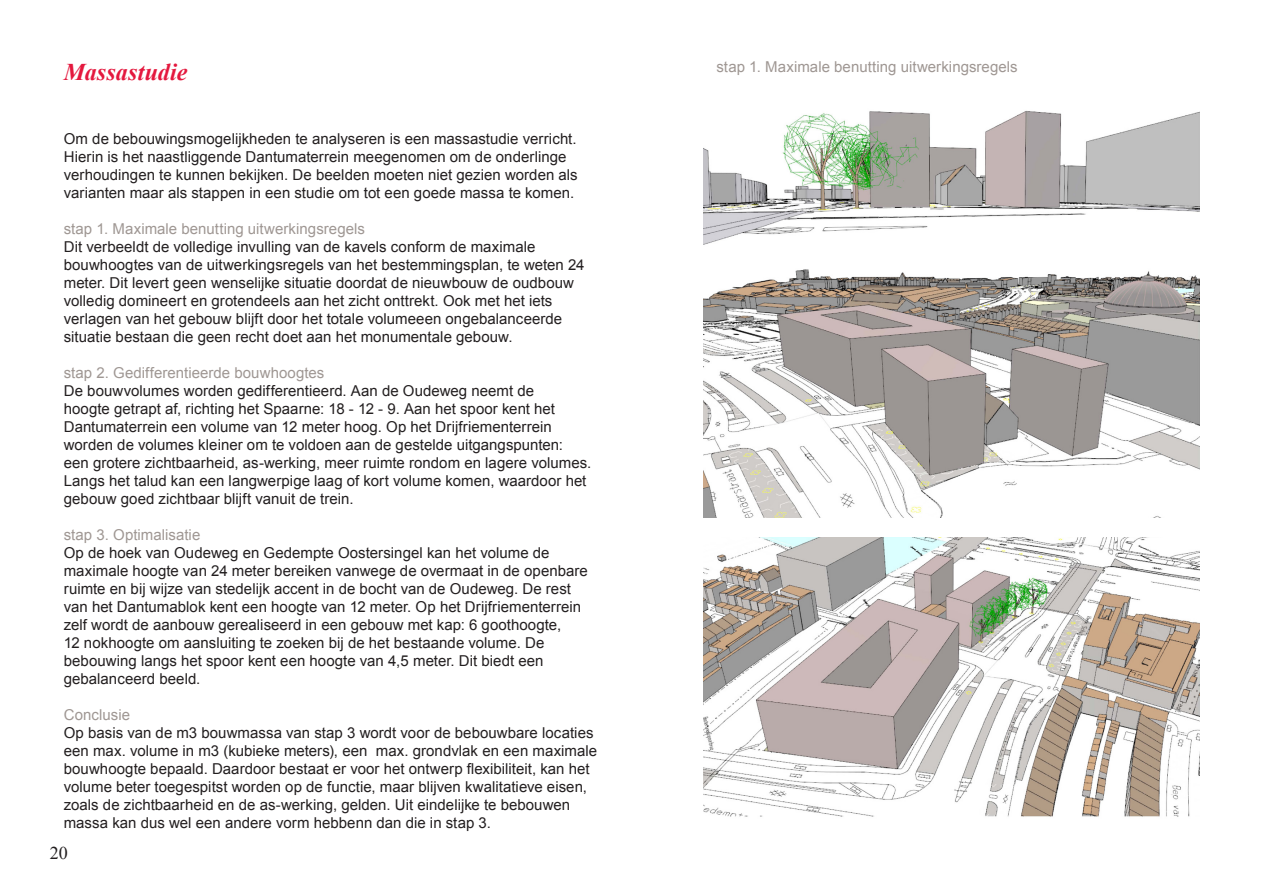
<style>
.page{position:relative;width:1263px;height:893px;background:#fff}
.page>*{position:absolute;margin:0;border:0;box-sizing:border-box;transform-origin:0 0}
.Kop{font:italic 700 24px "Times New Roman";letter-spacing:.005em;color:#e4183e}
.t1{font:18px "Times New Roman";color:#231f20}
.platte_tekst{font:15px/18px "Arial";letter-spacing:.005em;color:#231f20}
.tussenkopje{font:15px "Arial";letter-spacing:.005em;color:#9f9793}
</style>
<div class="page">
<img style="left:704px;top:269px;width:495px;height:248px">
<img style="left:704px;top:537px;width:495px;height:280px">
<img style="left:704px;top:110px;width:495px;height:135px">
<p class="Kop" style="left:64px;top:55px;width:125px">Massastudie</p>
<p class="tussenkopje" style="left:716px;top:57px;width:303px">stap 1. Maximale benutting uitwerkingsregels</p>
<p class="platte_tekst" style="left:64px;top:130px;width:515px">Om de bebouwingsmogelijkheden te analyseren is een massastudie verricht.<br>Hierin is het naastliggende Dantumaterrein meegenomen om de onderlinge verhoudingen te kunnen bekijken. De beelden moeten niet gezien worden als varianten maar als stappen in een studie om tot een goede massa te komen.</p>
<p class="tussenkopje" style="left:64px;top:219px;width:303px">stap 1. Maximale benutting uitwerkingsregels</p>
<p class="platte_tekst" style="left:64px;top:238px;width:522px">Dit verbeeldt de volledige invulling van de kavels conform de maximale bouwhoogtes van de uitwerkingsregels van het bestemmingsplan, te weten 24 meter. Dit levert geen wenselijke situatie doordat de nieuwbouw de oudbouw volledig domineert en grotendeels aan het zicht onttrekt. Ook met het iets verlagen van het gebouw blijft door het totale volumeeen ongebalanceerde situatie bestaan die geen recht doet aan het monumentale gebouw.</p>
<p class="tussenkopje" style="left:64px;top:363px;width:262px">stap 2. Gedifferentieerde bouwhoogtes</p>
<p class="platte_tekst" style="left:64px;top:382px;width:529px">De bouwvolumes worden gedifferentieerd. Aan de Oudeweg neemt de<br>hoogte getrapt af, richting het Spaarne: 18 - 12 - 9. Aan het spoor kent het Dantumaterrein een volume van 12 meter hoog. Op het Drijfriementerrein worden de volumes kleiner om te voldoen aan de gestelde uitgangspunten: een grotere zichtbaarheid, as-werking, meer ruimte rondom en lagere volumes.<br>Langs het talud kan een langwerpige laag of kort volume komen, waardoor het gebouw goed zichtbaar blijft vanuit de trein.</p>
<p class="tussenkopje" style="left:64px;top:525px;width:138px">stap 3. Optimalisatie</p>
<p class="platte_tekst" style="left:64px;top:544px;width:525px">Op de hoek van Oudeweg en Gedempte Oostersingel kan het volume de maximale hoogte van 24 meter bereiken vanwege de overmaat in de openbare ruimte en bij wijze van stedelijk accent in de bocht van de Oudeweg. De rest van het Dantumablok kent een hoogte van 12 meter. Op het Drijfriementerrein zelf wordt de aanbouw gerealiseerd in een gebouw met kap: 6 goothoogte,<br>12 nokhoogte om aansluiting te zoeken bij de het bestaande volume. De bebouwing langs het spoor kent een hoogte van 4,5 meter. Dit biedt een gebalanceerd beeld.</p>
<p class="tussenkopje" style="left:64px;top:705px;width:68px">Conclusie</p>
<p class="platte_tekst" style="left:64px;top:724px;width:535px">Op basis van de m3 bouwmassa van stap 3 wordt voor de bebouwbare locaties een max. volume in m3 (kubieke meters), een max. grondvlak en een maximale bouwhoogte bepaald. Daardoor bestaat er voor het ontwerp flexibiliteit, kan het volume beter toegespitst worden op de functie, maar blijven kwalitatieve eisen, zoals de zichtbaarheid en de as-werking, gelden. Uit eindelijke te bebouwen massa kan dus wel een andere vorm hebbenn dan die in stap 3.</p>
<p class="t1" style="left:50px;top:840px;width:19px">20</p>
</div>
